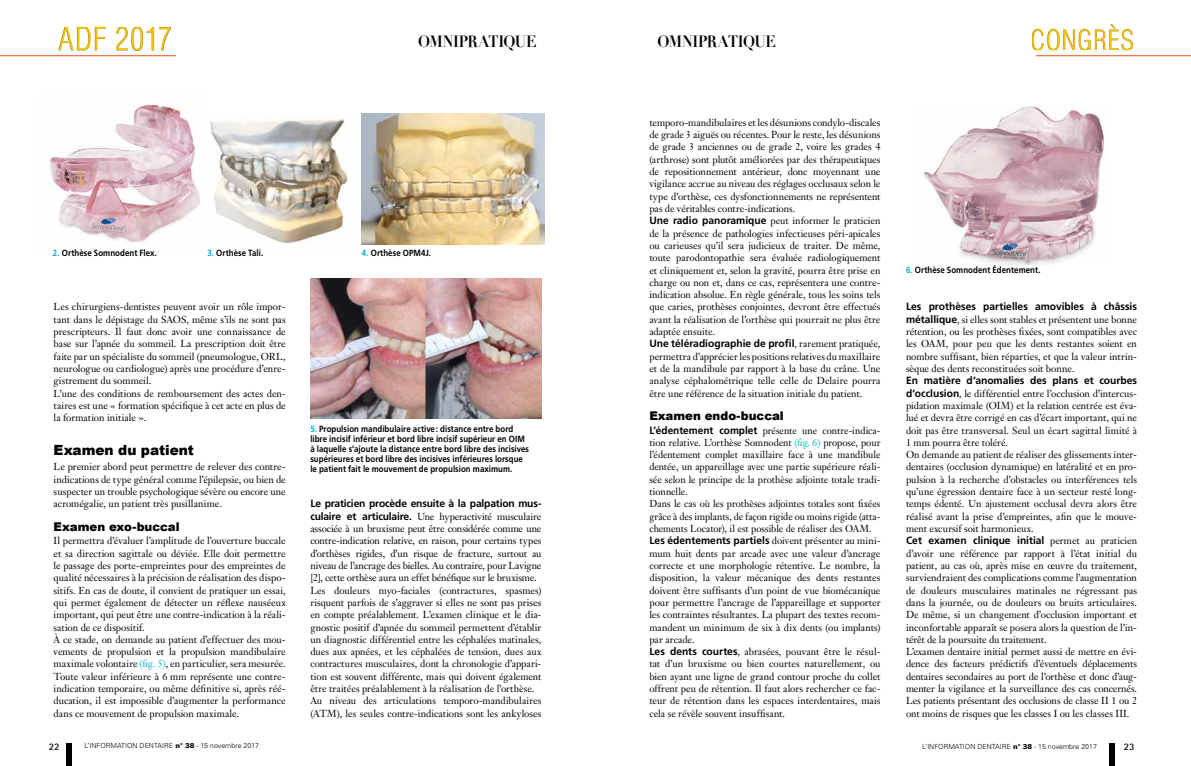
<style>
.page{position:relative;width:1191px;height:766px;background:#fff}
.page>*{position:absolute;margin:0;border:0;box-sizing:border-box;transform-origin:0 0}
.t1{font:300 condensed 31px "Helvetica";letter-spacing:.03em;color:#fec800}
.t2{font:300 condensed 27px "Helvetica";letter-spacing:.03em;color:#fec800}
.t3{font:700 16px "Didot";letter-spacing:-.02em;color:#000;scale:.9 1}
.t4{font:900 14px "Arial";color:#000}
.t5{font:900 12px "Arial";color:#000}
.t6{font:700 10.5px "Frutiger";letter-spacing:-.005em;color:#000}
.t7{font:10px/12.3px "Janson Text";letter-spacing:-.005em;color:#000}
.t8{font:10px/12.3px "Janson Text";letter-spacing:-.005em;color:#000;scale:.96 1}
.t9{font:700 10px "Rotis Sans Serif";color:#000}
.t10{font:700 9px/10px "Frutiger";letter-spacing:.005em;color:#000;scale:.88 1}
.t11{font:300 7px "Univers";color:#000}
.s1{color:#00b1cc}
.s2{font-family:"Frutiger";font-weight:700;font-size:10.5px}
.s3{font-family:"Janson Text";font-weight:400;font-size:10px}
.s4{font-weight:900}
</style>
<div class="page">
<div style="left:66px;top:743px;width:6px;height:22px;background:#000"></div>
<div style="left:1109px;top:743px;width:6px;height:22px;background:#000"></div>
<div style="left:59px;top:27px;width:112px;height:24px;background:#000;opacity:.75"></div>
<div style="left:1032px;top:24px;width:101px;height:26px;background:#000;opacity:.75"></div>
<hr style="left:0;top:55px;width:176px;height:1px;background:#e84b0f">
<hr style="left:1035px;top:55px;width:156px;height:1px;background:#e94e0f">
<img style="left:49px;top:104px;width:152px;height:139px">
<img style="left:210px;top:119px;width:138px;height:125px">
<img style="left:362px;top:113px;width:182px;height:131px">
<img style="left:310px;top:278px;width:231px;height:140px">
<img style="left:924px;top:106px;width:181px;height:158px">
<h1 class="t1" style="left:58px;top:19px;width:115px">ADF 2017</h1>
<h3 class="t3" style="left:418px;top:31px;width:133px">OMNIPRATIQUE</h3>
<h3 class="t3" style="left:657px;top:31px;width:133px">OMNIPRATIQUE</h3>
<h2 class="t2" style="left:1030px;top:23px;width:105px">CONGRÈS</h2>
<p class="t10" style="left:53px;top:247px;width:120px"><span class="s1">2.</span> Orthèse Somnodent Flex.</p>
<p class="t10" style="left:207px;top:247px;width:65px"><span class="s1">3.</span> Orthèse Tali.</p>
<p class="t10" style="left:362px;top:247px;width:80px"><span class="s1">4.</span> Orthèse OPM4J.</p>
<p class="t7" style="left:54px;top:300px;width:234px">Les chirurgiens-dentistes peuvent avoir un rôle impor&shy;tant dans le dépistage du SAOS, même s’ils ne sont pas prescripteurs. Il faut donc avoir une connaissance de base sur l’apnée du sommeil. La prescription doit être faite par un spécialiste du sommeil (pneumologue, ORL, neurologue ou cardiologue) après une procédure d’enre&shy;gistrement du sommeil.<br>L’une des conditions de remboursement des actes den&shy;taires est une « formation spécifique à cet acte en plus de la formation initiale ».</p>
<h3 class="t4" style="left:54px;top:440px;width:142px">Examen du patient</h3>
<p class="t7" style="left:54px;top:460px;width:234px;text-align:justify">Le premier abord peut permettre de relever des contre&shy;indications de type général comme l’épilepsie, ou bien de suspecter un trouble psychologique sévère ou encore une acromégalie, un patient très pusillanime.</p>
<p class="t5" style="left:54px;top:517px;width:128px">Examen exo-buccal</p>
<p class="t7" style="left:54px;top:534px;width:234px">Il permettra d’évaluer l’amplitude de l’ouverture buccale et sa direction sagittale ou déviée. Elle doit permettre le passage des porte-empreintes pour des empreintes de qualité nécessaires à la précision de réalisation des dispo&shy;sitifs. En cas de doute, il convient de pratiquer un essai, qui permet également de détecter un réflexe nauséeux important, qui peut être une contre-indication à la réali&shy;sation de ce dispositif.<br>À ce stade, on demande au patient d’effectuer des mou&shy;vements de propulsion et la propulsion mandibulaire maximale volontaire <span class="s1">(fig. 5)</span>, en particulier, sera mesurée.<br>Toute valeur inférieure à 6 mm représente une contre&shy;indication temporaire, ou même définitive si, après réé&shy;ducation, il est impossible d’augmenter la performance dans ce mouvement de propulsion maximale.</p>
<p class="t10" style="left:310px;top:423px;width:250px"><span class="s1">5.</span> Propulsion mandibulaire active: distance entre bord libre incisif inférieur et bord libre incisif supérieur en OIM à laquelle s’ajoute la distance entre bord libre des incisives supérieures et bord libre des incisives inférieures lorsque le patient fait le mouvement de propulsion maximum.</p>
<p class="t6" style="left:310px;top:497px;width:233px">Le praticien procède ensuite à la palpation mus-</p>
<p class="t7" style="left:310px;top:510px;width:233px"><span class="s2">culaire et articulaire.</span> Une hyperactivité musculaire associée à un bruxisme peut être considérée comme une contre-indication relative, en raison, pour certains types d’orthèses rigides, d’un risque de fracture, surtout au niveau de l’ancrage des bielles. Au contraire, pour Lavigne [2], cette orthèse aura un effet bénéfique sur le bruxisme.<br>Les douleurs myo-faciales (contractures, spasmes) risquent parfois de s’aggraver si elles ne sont pas prises en compte préalablement. L’examen clinique et le dia&shy;gnostic positif d’apnée du sommeil permettent d’établir un diagnostic différentiel entre les céphalées matinales, dues aux apnées, et les céphalées de tension, dues aux contractures musculaires, dont la chronologie d’appari&shy;tion est souvent différente, mais qui doivent également être traitées préalablement à la réalisation de l’orthèse.<br>Au niveau des articulations temporo-mandibulaires (ATM), les seules contre-indications sont les ankyloses</p>
<p class="t7" style="left:649px;top:116px;width:233px">temporo-mandibulaires et les désunions condylo-discales de grade 3 aiguës ou récentes. Pour le reste, les désunions de grade 3 anciennes ou de grade 2, voire les grades 4 (arthrose) sont plutôt améliorées par des thérapeutiques de repositionnement antérieur, donc moyennant une vigilance accrue au niveau des réglages occlusaux selon le type d’orthèse, ces dysfonctionnements ne représentent pas de véritables contre-indications.<br><span class="s2">Une radio panoramique</span> peut informer le praticien de la présence de pathologies infectieuses péri-apicales ou carieuses qu’il sera judicieux de traiter. De même, toute parodontopathie sera évaluée radiologiquement et cliniquement et, selon la gravité, pourra être prise en charge ou non et, dans ce cas, représentera une contre&shy;indication absolue. En règle générale, tous les soins tels que caries, prothèses conjointes, devront être effectués avant la réalisation de l’orthèse qui pourrait ne plus être adaptée ensuite.</p>
<p class="t6" style="left:649px;top:337px;width:233px">Une téléradiographie de profil<span class="s3">, rarement pratiquée,</span></p>
<p class="t7" style="left:649px;top:350px;width:233px;text-align:justify">permettra d’apprécier les positions relatives du maxillaire et de la mandibule par rapport à la base du crâne. Une analyse céphalométrique telle celle de Delaire pourra être une référence de la situation initiale du patient.</p>
<p class="t5" style="left:649px;top:407px;width:136px">Examen endo-buccal</p>
<p class="t8" style="left:649px;top:423px;width:242px"><span class="s2">L’édentement complet</span> présente une contre-indica&shy;tion relative. L’orthèse Somnodent <span class="s1">(fig. 6)</span> propose, pour l’édentement complet maxillaire face à une mandibule dentée, un appareillage avec une partie supérieure réali&shy;sée selon le principe de la prothèse adjointe totale tradi&shy;tionnelle.<br>Dans le cas où les prothèses adjointes totales sont fixées grâce à des implants, de façon rigide ou moins rigide (atta&shy;chements Locator), il est possible de réaliser des OAM.<br><span class="s2">Les édentements partiels</span> doivent présenter au mini&shy;mum huit dents par arcade avec une valeur d’ancrage correcte et une morphologie rétentive. Le nombre, la disposition, la valeur mécanique des dents restantes doivent être suffisants d’un point de vue biomécanique pour permettre l’ancrage de l’appareillage et supporter les contraintes résultantes. La plupart des textes recom&shy;mandent un minimum de six à dix dents (ou implants) par arcade.<br><span class="s2">Les dents courtes</span>, abrasées, pouvant être le résul&shy;tat d’un bruxisme ou bien courtes naturellement, ou bien ayant une ligne de grand contour proche du collet offrent peu de rétention. Il faut alors rechercher ce fac&shy;teur de rétention dans les espaces interdentaires, mais cela se révèle souvent insuffisant.</p>
<p class="t10" style="left:906px;top:265px;width:154px"><span class="s1">6.</span> Orthèse Somnodent Édentement.</p>
<p class="t6" style="left:906px;top:300px;width:233px">Les prothèses partielles amovibles à châssis</p>
<p class="t7" style="left:906px;top:313px;width:233px;text-align:justify"><span class="s2">métallique</span>, si elles sont stables et présentent une bonne rétention, ou les prothèses fixées, sont compatibles avec les OAM, pour peu que les dents restantes soient en nombre suffisant, bien réparties, et que la valeur intrin&shy;sèque des dents reconstituées soit bonne.</p>
<p class="t6" style="left:906px;top:374px;width:233px">En matière d’anomalies des plans et courbes</p>
<p class="t7" style="left:906px;top:387px;width:233px"><span class="s2">d’occlusion</span>, le différentiel entre l’occlusion d’intercus&shy;pidation maximale (OIM) et la relation centrée est éva&shy;lué et devra être corrigé en cas d’écart important, qui ne doit pas être transversal. Seul un écart sagittal limité à 1 mm pourra être toléré.<br>On demande au patient de réaliser des glissements inter&shy;dentaires (occlusion dynamique) en latéralité et en pro&shy;pulsion à la recherche d’obstacles ou interférences tels qu’une égression dentaire face à un secteur resté long&shy;temps édenté. Un ajustement occlusal devra alors être réalisé avant la prise d’empreintes, afin que le mouve&shy;ment excursif soit harmonieux.</p>
<p class="t6" style="left:906px;top:534px;width:233px">Cet examen clinique initial <span class="s3">permet au praticien</span></p>
<p class="t7" style="left:906px;top:546px;width:233px">d’avoir une référence par rapport à l’état initial du patient, au cas où, après mise en œuvre du traitement, surviendraient des complications comme l’augmentation de douleurs musculaires matinales ne régressant pas dans la journée, ou de douleurs ou bruits articulaires.<br>De même, si un changement d’occlusion important et inconfortable apparaît se posera alors la question de l’in&shy;térêt de la poursuite du traitement.<br>L’examen dentaire initial permet aussi de mettre en évi&shy;dence des facteurs prédictifs d’éventuels déplacements dentaires secondaires au port de l’orthèse et donc d’aug&shy;menter la vigilance et la surveillance des cas concernés.<br>Les patients présentant des occlusions de classe II 1 ou 2 ont moins de risques que les classes I ou les classes III.</p>
<p class="t9" style="left:49px;top:740px;width:12px">22</p>
<p class="t11" style="left:84px;top:741px;width:176px">L’INFORMATION DENTAIRE <span class="s4">n° 38</span> - 15 novembre 2017</p>
<p class="t11" style="left:922px;top:741px;width:176px">L’INFORMATION DENTAIRE <span class="s4">n° 38</span> - 15 novembre 2017</p>
<p class="t9" style="left:1123px;top:740px;width:12px">23</p>
</div>
